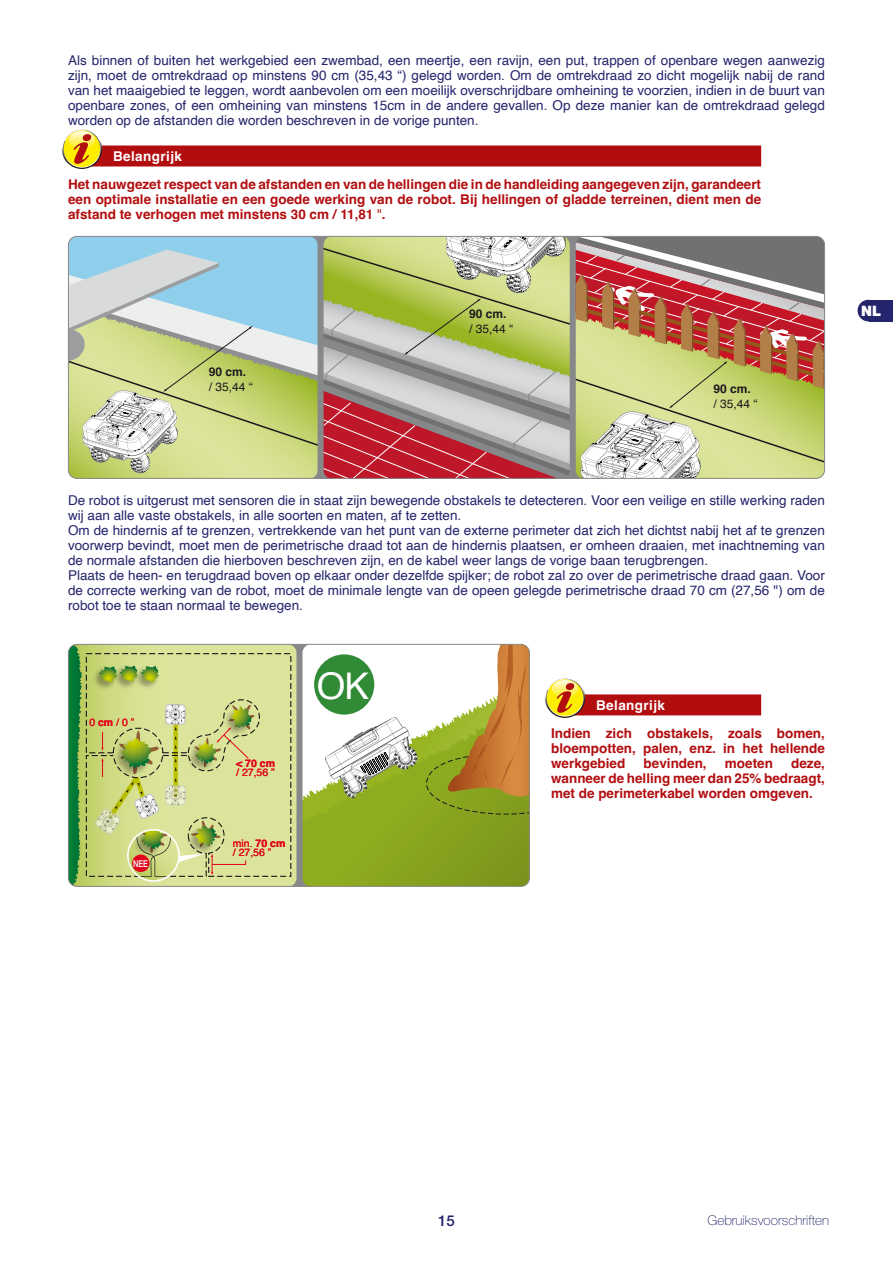
<style>
.page{position:relative;width:893px;height:1263px;background:#fff}
.page>*{position:absolute;margin:0;border:0;box-sizing:border-box;transform-origin:0 0}
.t1{font:36.75px "Helvetica";color:#fff}
.t2{font:500 15px "Helvetica Neue LT Std";color:#24246c}
.t3{font:900 14.4px "Helvetica Neue LT Std";color:#fff}
.t4{font:13.5px/15px "Helvetica";color:#24246c;text-align:justify}
.t5{font:700 13.5px/15px "Helvetica";color:#b20e10;text-align:justify}
.t6{font:100 13.5px "Helvetica Neue LT Std";color:#24246c}
.t7{font:700 13.5px "Helvetica";letter-spacing:.03em;color:#fff}
.t8{font:12px "Helvetica";color:#1b181c}
.t9{font:700 12px "Helvetica";color:#1b181c}
.t10{font:10.5px/9px "Helvetica";color:#e2061c}
.t11{font:700 10.5px "Helvetica";color:#e2061c}
.t12{font:500 9.3px "Helvetica Neue";color:#fff;scale:.8 1}
.s1{font-weight:400}
.s2{font-weight:700}
</style>
<div class="page">
<div style="left:868px;top:300px;width:25px;height:21px;background:#24246c"></div>
<div style="left:858px;top:300px;width:21px;height:21px;background:#24246c;border-radius:50%"></div>
<div style="left:72px;top:145px;width:689px;height:21px;background:#b20e10"></div>
<svg style="left:62px;top:128px;width:40px;height:41px"></svg>
<svg style="left:63px;top:130px;width:38px;height:38px"></svg>
<svg style="left:64px;top:130px;width:36px;height:37px"></svg>
<svg style="left:65px;top:130px;width:34px;height:34px"></svg>
<svg style="left:68px;top:236px;width:757px;height:242px"></svg>
<div style="left:68px;top:236px;width:757px;height:243px;border:1px solid #878787;border-radius:9px"></div>
<svg style="left:83px;top:646px;width:205px;height:239px"></svg>
<img style="left:68px;top:644px;width:15px;height:242px">
<div style="left:85px;top:652px;width:203px;height:225px;background:#dbe49a"></div>
<svg style="left:288px;top:644px;width:241px;height:242px"></svg>
<svg style="left:68px;top:653px;width:195px;height:232px"></svg>
<div style="left:132px;top:854px;width:18px;height:18px;background:#e2061c;border-radius:50%"></div>
<div style="left:314px;top:654px;width:60px;height:61px;background:#318a36;border-radius:50%"></div>
<div style="left:68px;top:644px;width:462px;height:243px;border:1px solid #878787;border-radius:9px"></div>
<div style="left:555px;top:694px;width:206px;height:21px;background:#b20e10"></div>
<svg style="left:545px;top:677px;width:40px;height:41px"></svg>
<svg style="left:546px;top:679px;width:38px;height:38px"></svg>
<svg style="left:547px;top:679px;width:36px;height:37px"></svg>
<svg style="left:548px;top:679px;width:34px;height:34px"></svg>
<p class="t4" style="left:68px;top:53px;width:758px">Als binnen of buiten het werkgebied een zwembad, een meertje, een ravijn, een put, trappen of openbare wegen aanwezig zijn, moet de omtrekdraad op minstens 90 cm (35,43 “) gelegd worden. Om de omtrekdraad zo dicht mogelijk nabij de rand van het maaigebied te leggen, wordt aanbevolen om een moeilijk overschrijdbare omheining te voorzien, indien in de buurt van openbare zones, of een omheining van minstens 15cm in de andere gevallen. Op deze manier kan de omtrekdraad gelegd worden op de afstanden die worden beschreven in de vorige punten.</p>
<p class="t7" style="left:113px;top:148px;width:70px">Belangrijk</p>
<p class="t5" style="left:68px;top:178px;width:695px">Het nauwgezet respect van de afstanden en van de hellingen die in de handleiding aangegeven zijn, garandeert een optimale installatie en een goede werking van de robot. Bij hellingen of gladde terreinen, dient men de afstand te verhogen met minstens 30 cm / 11,81 <span class="s1">"</span>.</p>
<p class="t9" style="left:209px;top:362px;width:39px">90 cm.</p>
<p class="t8" style="left:209px;top:377px;width:46px">/ 35,44 “</p>
<p class="t9" style="left:469px;top:305px;width:39px">90 cm.</p>
<p class="t8" style="left:469px;top:319px;width:46px">/ 35,44 “</p>
<p class="t9" style="left:713px;top:379px;width:39px">90 cm.</p>
<p class="t8" style="left:713px;top:394px;width:46px">/ 35,44 “</p>
<p class="t4" style="left:68px;top:494px;width:758px;text-align:left">De robot is uitgerust met sensoren die in staat zijn bewegende obstakels te detecteren. Voor een veilige en stille werking raden wij aan alle vaste obstakels, in alle soorten en maten, af te zetten.<br>Om de hindernis af te grenzen, vertrekkende van het punt van de externe perimeter dat zich het dichtst nabij het af te grenzen voorwerp bevindt, moet men de perimetrische draad tot aan de hindernis plaatsen, er omheen draaien, met inachtneming van de normale afstanden die hierboven beschreven zijn, en de kabel weer langs de vorige baan terugbrengen.<br>Plaats de heen- en terugdraad boven op elkaar onder dezelfde spijker; de robot zal zo over de perimetrische draad gaan. Voor de correcte werking van de robot, moet de minimale lengte van de opeen gelegde perimetrische draad 70 cm (27,56 ") om de robot toe te staan normaal te bewegen.</p>
<p class="t10" style="left:89px;top:718px;width:46px">0 <span class="s2">cm</span> / 0 ”</p>
<p class="t12" style="left:133px;top:856px;width:20px">NEE</p>
<p class="t11" style="left:236px;top:757px;width:40px">&lt; 70 cm</p>
<p class="t10" style="left:236px;top:768px;width:40px">/ 27,56 ”</p>
<p class="t10" style="left:233px;top:839px;width:54px">min. <span class="s2">70 cm </span>/ 27,56 ”</p>
<h1 class="t1" style="left:317px;top:657px;width:54px">OK</h1>
<p class="t7" style="left:596px;top:697px;width:70px">Belangrijk</p>
<p class="t5" style="left:551px;top:727px;width:275px">Indien zich obstakels, zoals bomen, bloempotten, palen, enz. in het hellende werkgebied</p>
<p class="t5" style="left:644px;top:757px;width:65px">bevinden,</p>
<p class="t5" style="left:725px;top:757px;width:50px">moeten</p>
<p class="t5" style="left:551px;top:757px;width:275px;text-indent:240px">deze, wanneer de helling meer dan 25% bedraagt, met de perimeterkabel worden omgeven.</p>
<p class="t3" style="left:861px;top:302px;width:22px">NL</p>
<p class="t2" style="left:438px;top:1211px;width:18px">15</p>
<p class="t6" style="left:707px;top:1212px;width:123px">Gebruiksvoorschriften</p>
</div>
